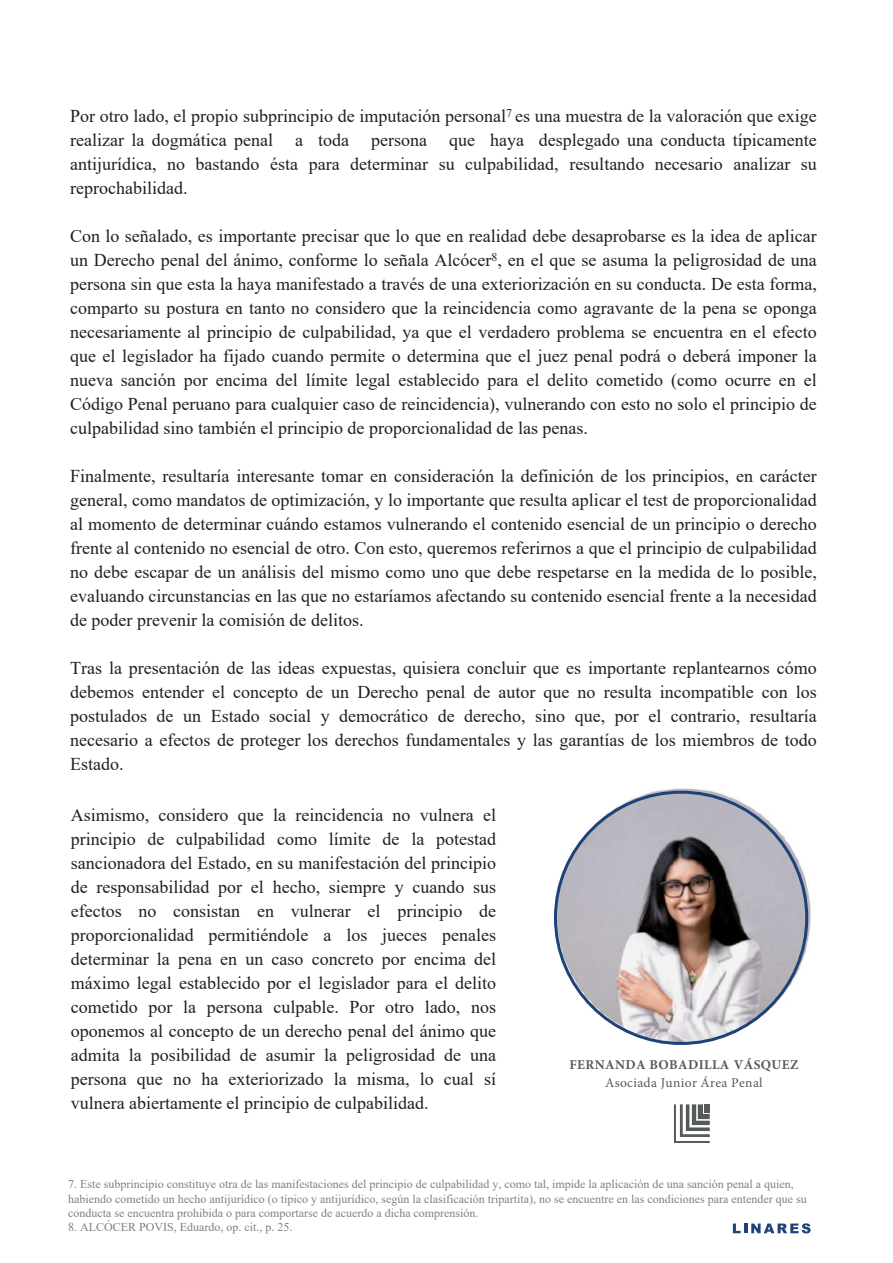
<style>
.page{position:relative;width:893px;height:1263px;background:#fff}
.page>*{position:absolute;margin:0;border:0;box-sizing:border-box;transform-origin:0 0}
.t1{font:18px/24px "Times New Roman";color:#231f20;text-align:justify}
.t2{font:700 13.5px "Minion Pro";letter-spacing:.03em;color:#575a5b}
.t3{font:13.5px "Minion Pro";letter-spacing:.025em;color:#575a5b}
.t4{font:12px/14.4px "Times New Roman";color:#808080}
</style>
<div class="page">
<img style="left:556px;top:788px;width:255px;height:256px">
<svg style="left:733px;top:1223px;width:78px;height:10px"></svg>
<svg style="left:674px;top:1104px;width:36px;height:39px"></svg>
<div style="left:704px;top:1104px;width:6px;height:9px;background:#575a5b"></div>
<p class="t1" style="left:70px;top:104px;width:748px">Por otro lado, el propio subprincipio de imputación personal<sup>7</sup> es una muestra de la valoración que exige realizar la dogmática penal a toda persona que haya desplegado una conducta típicamente antijurídica, no bastando ésta para determinar su culpabilidad, resultando necesario analizar su reprochabilidad.</p>
<p class="t1" style="left:70px;top:224px;width:748px">Con lo señalado, es importante precisar que lo que en realidad debe desaprobarse es la idea de aplicar un Derecho penal del ánimo, conforme lo señala Alcócer<sup>8</sup>, en el que se asuma la peligrosidad de una persona sin que esta la haya manifestado a través de una exteriorización en su conducta. De esta forma, comparto su postura en tanto no considero que la reincidencia como agravante de la pena se oponga necesariamente al principio de culpabilidad, ya que el verdadero problema se encuentra en el efecto que el legislador ha fijado cuando permite o determina que el juez penal podrá o deberá imponer la nueva sanción por encima del límite legal establecido para el delito cometido (como ocurre en el Código Penal peruano para cualquier caso de reincidencia), vulnerando con esto no solo el principio de culpabilidad sino también el principio de proporcionalidad de las penas.</p>
<p class="t1" style="left:70px;top:464px;width:748px">Finalmente, resultaría interesante tomar en consideración la definición de los principios, en carácter general, como mandatos de optimización, y lo importante que resulta aplicar el test de proporcionalidad al momento de determinar cuándo estamos vulnerando el contenido esencial de un principio o derecho frente al contenido no esencial de otro. Con esto, queremos referirnos a que el principio de culpabilidad no debe escapar de un análisis del mismo como uno que debe respetarse en la medida de lo posible, evaluando circunstancias en las que no estaríamos afectando su contenido esencial frente a la necesidad de poder prevenir la comisión de delitos.</p>
<p class="t1" style="left:70px;top:656px;width:748px">Tras la presentación de las ideas expuestas, quisiera concluir que es importante replantearnos cómo debemos entender el concepto de un Derecho penal de autor que no resulta incompatible con los postulados de un Estado social y democrático de derecho, sino que, por el contrario, resultaría necesario a efectos de proteger los derechos fundamentales y las garantías de los miembros de todo Estado.</p>
<p class="t1" style="left:71px;top:803px;width:427px">Asimismo, considero que la reincidencia no vulnera el principio de culpabilidad como límite de la potestad sancionadora del Estado, en su manifestación del principio de responsabilidad por el hecho, siempre y cuando sus efectos no consistan en vulnerar el principio de proporcionalidad permitiéndole a los jueces penales determinar la pena en un caso concreto por encima del máximo legal establecido por el legislador para el delito cometido por la persona culpable. Por otro lado, nos oponemos al concepto de un derecho penal del ánimo que admita la posibilidad de asumir la peligrosidad de una persona que no ha exteriorizado la misma, lo cual sí vulnera abiertamente el principio de culpabilidad.</p>
<p class="t2" style="left:569px;top:1056px;width:230px">FERNANDA BOBADILLA VÁSQUEZ</p>
<p class="t3" style="left:605px;top:1074px;width:159px">Asociada Junior Área Penal</p>
<p class="t4" style="left:68px;top:1176px;width:740px">7. Este subprincipio constituye otra de las manifestaciones del principio de culpabilidad y, como tal, impide la aplicación de una sanción penal a quien, habiendo cometido un hecho antijurídico (o típico y antijurídico, según la clasificación tripartita), no se encuentre en las condiciones para entender que su conducta se encuentra prohibida o para comportarse de acuerdo a dicha comprensión.</p>
<p class="t4" style="left:68px;top:1220px;width:226px">8. ALCÓCER POVIS, Eduardo, op. cit., p. 25.</p>
</div>
